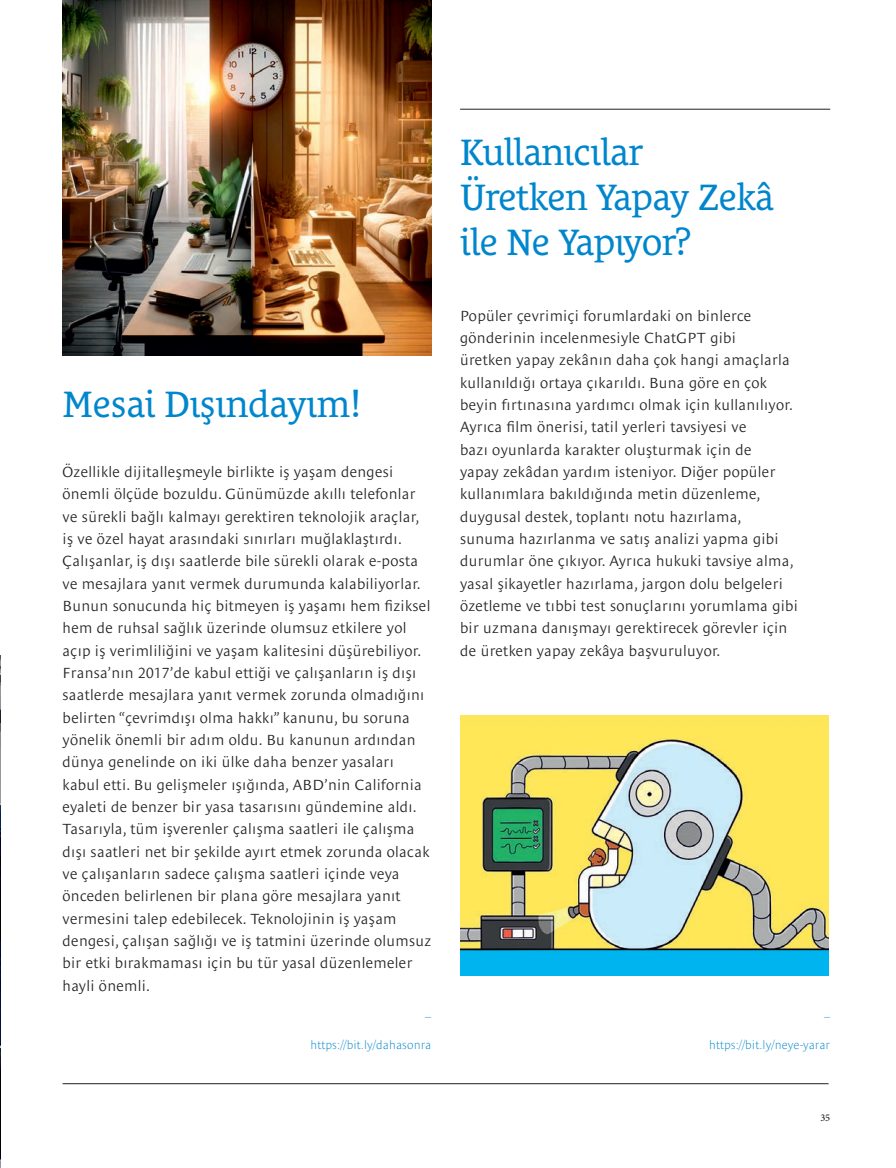
<style>
.page{position:relative;width:896px;height:1168px;background:#fff}
.page>*{position:absolute;margin:0;border:0;box-sizing:border-box;transform-origin:0 0}
.t1{font:37.5px/45px "Le Monde Courrier Pro";letter-spacing:-.02em;color:#0086cc}
.t2{font:300 15px/22.4px "Le Monde Sans Pro";letter-spacing:.02em;color:#231f20}
.t3{font:300 expanded 12px "Le Monde Sans Pro";letter-spacing:.01em;color:#0086cc}
.t4{font:500 10.35px "Minion Pro";color:#231f20}
</style>
<div class="page">
<img style="left:0;top:655px;width:1px;height:512px">
<hr style="left:63px;top:1083px;width:765px;height:1px;background:#231f20">
<hr style="left:460px;top:109px;width:370px;height:1px;background:#231f20">
<img style="left:63px;top:0;width:368px;height:356px">
<img style="left:460px;top:715px;width:368px;height:260px">
<h1 class="t1" style="left:63px;top:383px;width:300px">Mesai Dışındayım!</h1>
<p class="t2" style="left:63px;top:462px;width:370px">Özellikle dijitalleşmeyle birlikte iş yaşam dengesi önemli ölçüde bozuldu. Günümüzde akıllı telefonlar ve sürekli bağlı kalmayı gerektiren teknolojik araçlar, iş ve özel hayat arasındaki sınırları muğlaklaştırdı.<br>Çalışanlar, iş dışı saatlerde bile sürekli olarak e-posta ve mesajlara yanıt vermek durumunda kalabiliyorlar.<br>Bunun sonucunda hiç bitmeyen iş yaşamı hem fiziksel hem de ruhsal sağlık üzerinde olumsuz etkilere yol açıp iş verimliliğini ve yaşam kalitesini düşürebiliyor.<br>Fransa’nın 2017’de kabul ettiği ve çalışanların iş dışı saatlerde mesajlara yanıt vermek zorunda olmadığını belirten “çevrimdışı olma hakkı” kanunu, bu soruna yönelik önemli bir adım oldu. Bu kanunun ardından dünya genelinde on iki ülke daha benzer yasaları kabul etti. Bu gelişmeler ışığında, ABD’nin California eyaleti de benzer bir yasa tasarısını gündemine aldı.<br>Tasarıyla, tüm işverenler çalışma saatleri ile çalışma dışı saatleri net bir şekilde ayırt etmek zorunda olacak ve çalışanların sadece çalışma saatleri içinde veya önceden belirlenen bir plana göre mesajlara yanıt vermesini talep edebilecek. Teknolojinin iş yaşam dengesi, çalışan sağlığı ve iş tatmini üzerinde olumsuz bir etki bırakmaması için bu tür yasal düzenlemeler hayli önemli.</p>
<p class="t3" style="left:425px;top:1007px;width:8px">_</p>
<p class="t3" style="left:310px;top:1040px;width:122px">https://bit.ly/dahasonra</p>
<h1 class="t1" style="left:460px;top:132px;width:315px">Kullanıcılar<br>Üretken Yapay Zekâ ile Ne Yapıyor?</h1>
<p class="t2" style="left:460px;top:305px;width:339px">Popüler çevrimiçi forumlardaki on binlerce gönderinin incelenmesiyle ChatGPT gibi<br>üretken yapay zekânın daha çok hangi amaçlarla kullanıldığı ortaya çıkarıldı. Buna göre en çok beyin fırtınasına yardımcı olmak için kullanılıyor.<br>Ayrıca film önerisi, tatil yerleri tavsiyesi ve<br>bazı oyunlarda karakter oluşturmak için de<br>yapay zekâdan yardım isteniyor. Diğer popüler kullanımlara bakıldığında metin düzenleme, duygusal destek, toplantı notu hazırlama, sunuma hazırlanma ve satış analizi yapma gibi durumlar öne çıkıyor. Ayrıca hukuki tavsiye alma, yasal şikayetler hazırlama, jargon dolu belgeleri özetleme ve tıbbi test sonuçlarını yorumlama gibi bir uzmana danışmayı gerektirecek görevler için de üretken yapay zekâya başvuruluyor.</p>
<p class="t3" style="left:824px;top:1007px;width:8px">_</p>
<p class="t3" style="left:709px;top:1040px;width:123px">https://bit.ly/neye-yarar</p>
<p class="t4" style="left:820px;top:1111px;width:11px">35</p>
</div>
